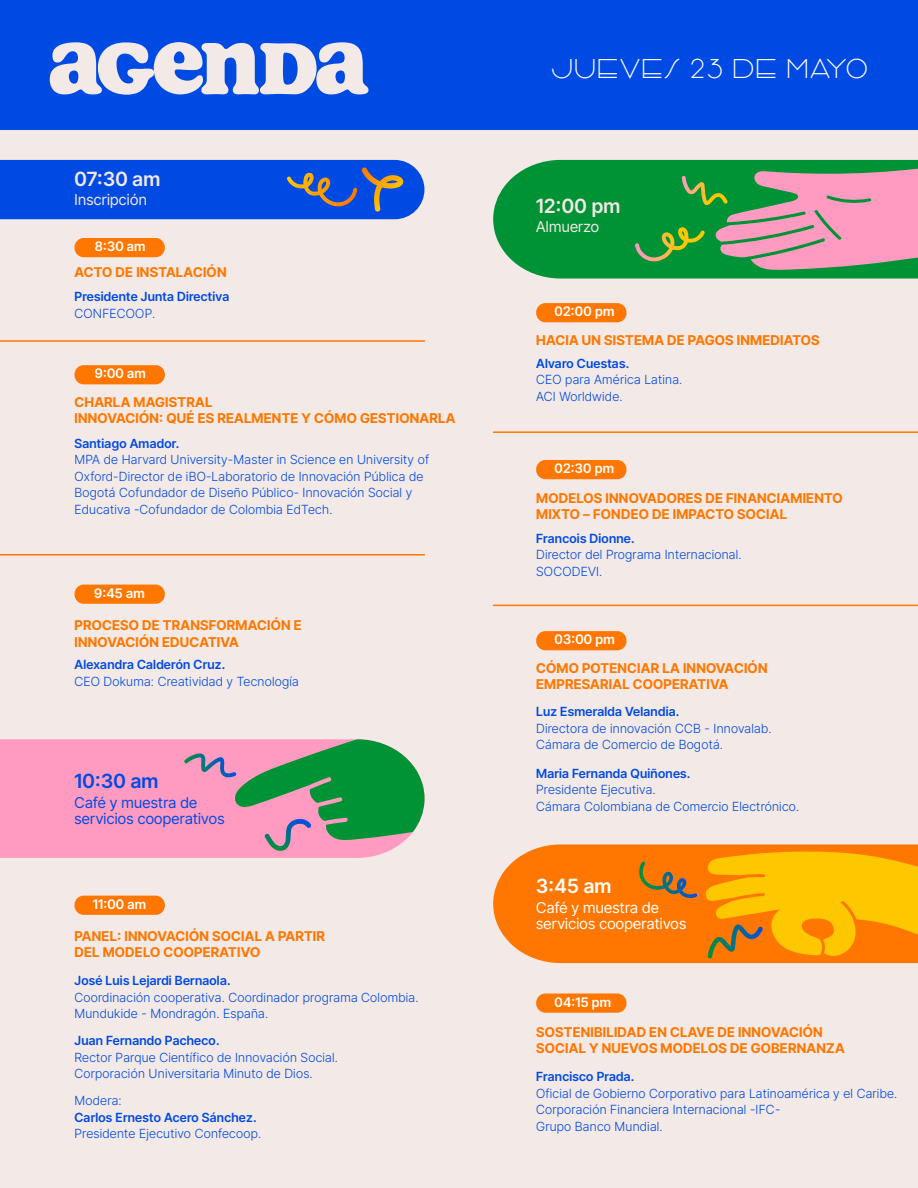
<style>
.page{position:relative;width:918px;height:1188px;background:#f3e9e6}
.page>*{position:absolute;margin:0;border:0;box-sizing:border-box;transform-origin:0 0}
.t1{font:73.5px "Soap";letter-spacing:-.02em;color:#f3e9e6}
.t2{font:300 29.25px "Arbotek";letter-spacing:.02em;color:#fff}
.t3{font:600 19.5px "Inter Tight";letter-spacing:.02em;color:#f3e9e6}
.t4{font:600 19.5px "Inter Tight";color:#004ae4}
.t5{font:600 19.5px "Inter Tight";color:#fff}
.t6{font:15px/16.5px "Inter Tight";letter-spacing:.02em;color:#004ae4}
.t7{font:15px/16.5px "Inter Tight";letter-spacing:.02em;color:#fff}
.t8{font:15px "Inter Tight";letter-spacing:.02em;color:#f3e9e6}
.t9{font:700 13.5px/16.5px "Inter Tight";letter-spacing:.02em;color:#f70}
.t10{font:600 13.2px "Inter Tight";letter-spacing:.02em;color:#fff}
.t11{font:300 12.6px/16.5px "Inter Tight";letter-spacing:.02em;color:#004ae4}
.t12{font:600 12.6px "Inter Tight";letter-spacing:.02em;color:#004ae4}
</style>
<div class="page">
<div style="left:0;top:0;width:918px;height:130px;background:#004ae4"></div>
<div style="left:0;top:739px;width:388px;height:119px;background:#ff9bc1"></div>
<hr style="left:0;top:340px;width:425px;height:2px;background:#f70">
<hr style="left:0;top:554px;width:424px;height:2px;background:#f70">
<div style="left:75px;top:585px;width:90px;height:19px;background:#f70;border-radius:9px"></div>
<div style="left:75px;top:238px;width:90px;height:19px;background:#f70;border-radius:9px"></div>
<div style="left:75px;top:365px;width:90px;height:19px;background:#f70;border-radius:9px"></div>
<div style="left:75px;top:896px;width:90px;height:19px;background:#f70;border-radius:9px"></div>
<svg style="left:184px;top:739px;width:241px;height:112px;background:#8f9a88"></svg>
<svg style="left:493px;top:160px;width:425px;height:119px;background:#169a45"></svg>
<svg style="left:493px;top:844px;width:425px;height:119px;background:#fe7f10"></svg>
<div style="left:536px;top:303px;width:90px;height:19px;background:#f70;border-radius:9px"></div>
<div style="left:536px;top:460px;width:90px;height:19px;background:#f70;border-radius:9px"></div>
<hr style="left:494px;top:431px;width:424px;height:2px;background:#f70">
<div style="left:536px;top:631px;width:90px;height:19px;background:#f70;border-radius:9px"></div>
<div style="left:536px;top:993px;width:90px;height:20px;background:#f70;border-radius:9px"></div>
<hr style="left:494px;top:605px;width:424px;height:1px;background:#f70">
<svg style="left:635px;top:169px;width:283px;height:102px;background:#8c987e"></svg>
<svg style="left:639px;top:862px;width:58px;height:36px;background:#c6751e"></svg>
<svg style="left:705px;top:851px;width:213px;height:108px;background:#faaa02"></svg>
<div style="left:0;top:160px;width:424px;height:59px;background:#004ae4"></div>
<h1 class="t1" style="left:49px;top:26px;width:322px">AGENDA</h1>
<h3 class="t3" style="left:75px;top:164px;width:87px">07:30 am</h3>
<p class="t8" style="left:75px;top:189px;width:74px">Inscripción</p>
<p class="t10" style="left:95px;top:237px;width:52px">8:30 am</p>
<p class="t9" style="left:75px;top:264px;width:153px">ACTO DE INSTALACIÓN</p>
<p class="t12" style="left:75px;top:287px;width:156px">Presidente Junta Directiva</p>
<p class="t11" style="left:75px;top:305px;width:82px">CONFECOOP.</p>
<p class="t10" style="left:95px;top:364px;width:53px">9:00 am</p>
<p class="t9" style="left:75px;top:393px;width:382px">CHARLA MAGISTRAL<br>INNOVACIÓN: QUÉ ES REALMENTE Y CÓMO GESTIONARLA</p>
<p class="t12" style="left:75px;top:434px;width:106px">Santiago Amador.</p>
<p class="t11" style="left:75px;top:451px;width:356px">MPA de Harvard University-Master in Science en University of Oxford-Director de iBO-Laboratorio de Innovación Pública de Bogotá Cofundador de Diseño Público- Innovación Social y Educativa -Cofundador de Colombia EdTech.</p>
<p class="t10" style="left:94px;top:583px;width:52px">9:45 am</p>
<p class="t9" style="left:75px;top:617px;width:229px">PROCESO DE TRANSFORMACIÓN E<br>INNOVACIÓN EDUCATIVA</p>
<p class="t12" style="left:75px;top:655px;width:152px">Alexandra Calderón Cruz.</p>
<p class="t11" style="left:75px;top:673px;width:226px">CEO Dokuma: Creatividad y Tecnología</p>
<h3 class="t4" style="left:75px;top:767px;width:85px">10:30 am</h3>
<p class="t6" style="left:75px;top:793px;width:152px">Café y muestra de servicios cooperativos</p>
<p class="t10" style="left:93px;top:894px;width:55px">11:00 am</p>
<p class="t9" style="left:75px;top:927px;width:252px">PANEL: INNOVACIÓN SOCIAL A PARTIR<br>DEL MODELO COOPERATIVO</p>
<p class="t12" style="left:75px;top:971px;width:158px">José Luis Lejardi Bernaola.</p>
<p class="t11" style="left:75px;top:989px;width:346px">Coordinación cooperativa. Coordinador programa Colombia.<br>Mundukide - Mondragón. España.</p>
<p class="t12" style="left:75px;top:1031px;width:147px">Juan Fernando Pacheco.</p>
<p class="t11" style="left:75px;top:1049px;width:265px">Rector Parque Científico de Innovación Social.<br>Corporación Universitaria Minuto de Dios.</p>
<p class="t11" style="left:75px;top:1092px;width:49px">Modera:</p>
<p class="t12" style="left:75px;top:1108px;width:184px">Carlos Ernesto Acero Sánchez.</p>
<p class="t11" style="left:75px;top:1125px;width:188px">Presidente Ejecutivo Confecoop.</p>
<h2 class="t2" style="left:550px;top:52px;width:319px">JUEVES 23 DE MAYO</h2>
<h3 class="t3" style="left:536px;top:191px;width:86px">12:00 pm</h3>
<p class="t8" style="left:536px;top:216px;width:65px">Almuerzo</p>
<p class="t10" style="left:554px;top:302px;width:61px">02:00 pm</p>
<p class="t9" style="left:536px;top:332px;width:285px">HACIA UN SISTEMA DE PAGOS INMEDIATOS</p>
<p class="t12" style="left:536px;top:354px;width:95px">Alvaro Cuestas.</p>
<p class="t11" style="left:536px;top:371px;width:148px">CEO para América Latina.<br>ACI Worldwide.</p>
<p class="t10" style="left:554px;top:459px;width:61px">02:30 pm</p>
<p class="t9" style="left:536px;top:489px;width:308px">MODELOS INNOVADORES DE FINANCIAMIENTO<br>MIXTO – FONDEO DE IMPACTO SOCIAL</p>
<p class="t12" style="left:536px;top:529px;width:100px">Francois Dionne.</p>
<p class="t11" style="left:536px;top:546px;width:207px">Director del Programa Internacional.<br>SOCODEVI.</p>
<p class="t10" style="left:554px;top:630px;width:62px">03:00 pm</p>
<p class="t9" style="left:536px;top:659px;width:233px">CÓMO POTENCIAR LA INNOVACIÓN<br>EMPRESARIAL COOPERATIVA</p>
<p class="t12" style="left:536px;top:702px;width:145px">Luz Esmeralda Velandia.</p>
<p class="t11" style="left:536px;top:720px;width:237px">Directora de innovación CCB - Innovalab.<br>Cámara de Comercio de Bogotá.</p>
<p class="t12" style="left:536px;top:764px;width:156px">Maria Fernanda Quiñones.</p>
<p class="t11" style="left:536px;top:781px;width:265px">Presidente Ejecutiva.<br>Cámara Colombiana de Comercio Electrónico.</p>
<h3 class="t5" style="left:536px;top:872px;width:77px">3:45 am</h3>
<p class="t7" style="left:536px;top:899px;width:152px">Café y muestra de servicios cooperativos</p>
<p class="t10" style="left:554px;top:992px;width:58px">04:15 pm</p>
<p class="t9" style="left:536px;top:1023px;width:310px">SOSTENIBILIDAD EN CLAVE DE INNOVACIÓN<br>SOCIAL Y NUEVOS MODELOS DE GOBERNANZA</p>
<p class="t12" style="left:536px;top:1067px;width:100px">Francisco Prada.</p>
<p class="t11" style="left:536px;top:1085px;width:363px">Oficial de Gobierno Corporativo para Latinoamérica y el Caribe.<br>Corporación Financiera Internacional -IFC-<br>Grupo Banco Mundial.</p>
</div>
